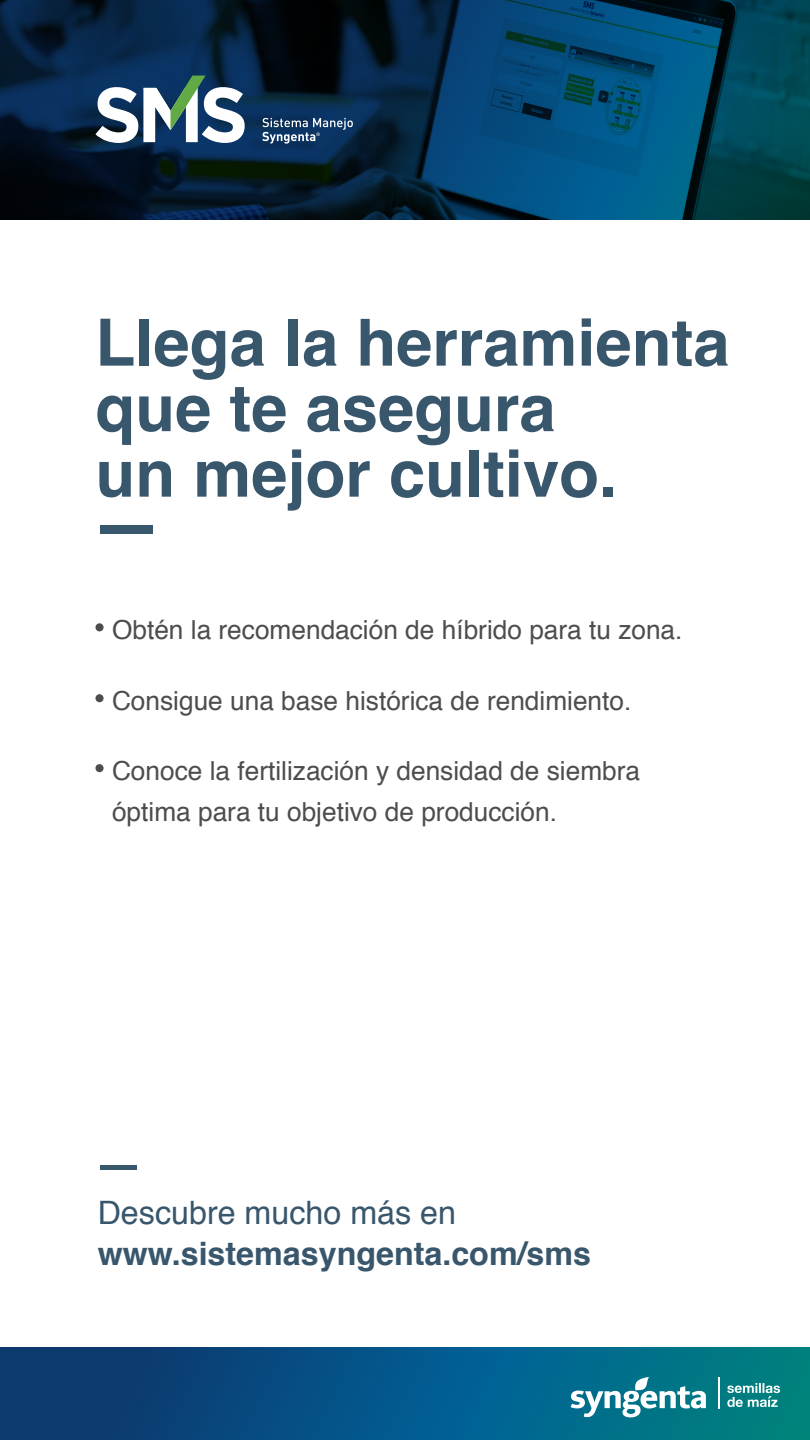
<style>
.page{position:relative;width:810px;height:1440px;background:#fff}
.page>*{position:absolute;margin:0;border:0;box-sizing:border-box;transform-origin:0 0}
.t1{font:700 65.18px/65.6px "Helvetica";color:#38566c}
.t2{font:700 32.25px "Helvetica";color:#38566c}
.t3{font:32.25px "Helvetica";color:#38566c}
.t4{font:26.25px/40.7px "Helvetica";color:#4d4d4d}
</style>
<div class="page">
<div style="left:95px;top:623px;width:9px;height:8px;background:#4d4d4d;border-radius:50%"></div>
<div style="left:95px;top:694px;width:9px;height:8px;background:#4d4d4d;border-radius:50%"></div>
<div style="left:95px;top:764px;width:9px;height:8px;background:#4d4d4d;border-radius:50%"></div>
<hr style="left:100px;top:1165px;width:37px;height:4px;background:#38566c">
<svg style="left:0;top:1348px;width:810px;height:92px;background:#055781"></svg>
<svg style="left:727px;top:1383px;width:53px;height:24px"></svg>
<svg style="left:571px;top:1377px;width:135px;height:40px"></svg>
<hr style="left:719px;top:1377px;width:1px;height:31px;background:#fff">
<div style="left:100px;top:525px;width:53px;height:8px;background:#38566c"></div>
<svg style="left:0;top:0;width:810px;height:220px;background:#03324f"></svg>
<svg style="left:95px;top:76px;width:150px;height:67px"></svg>
<svg style="left:262px;top:118px;width:91px;height:26px;background:#3c5c80"></svg>
<h1 class="t1" style="left:95px;top:311px;width:636px">Llega la herramienta que te asegura<br>un mejor cultivo.</h1>
<p class="t4" style="left:112px;top:611px;width:572px">Obtén la recomendación de híbrido para tu zona.</p>
<p class="t4" style="left:112px;top:681px;width:521px">Consigue una base histórica de rendimiento.</p>
<p class="t4" style="left:112px;top:751px;width:530px">Conoce la fertilización y densidad de siembra óptima para tu objetivo de producción.</p>
<p class="t3" style="left:98px;top:1188px;width:360px">Descubre mucho más en</p>
<p class="t2" style="left:98px;top:1227px;width:495px">www.sistemasyngenta.com/sms</p>
</div>
